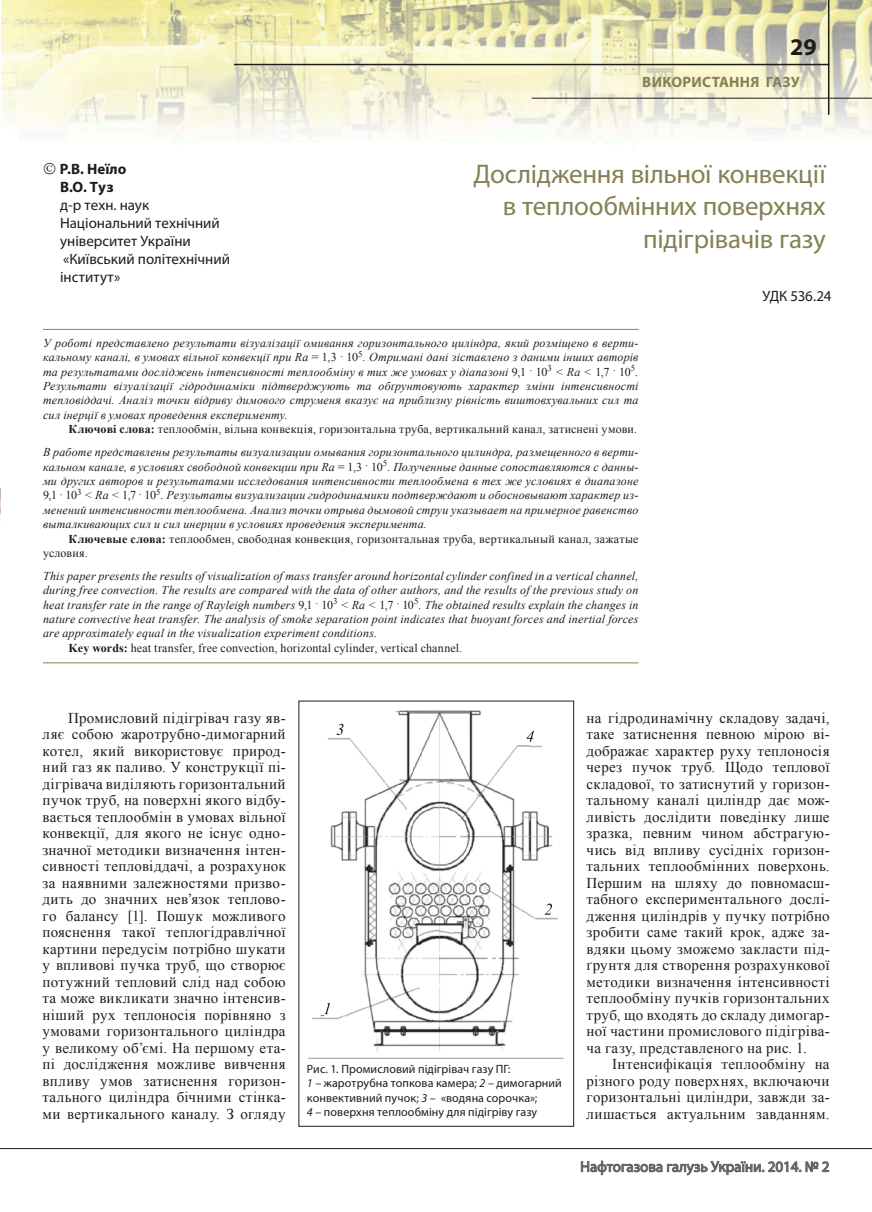
<style>
.page{position:relative;width:872px;height:1212px;background:#fff}
.page>*{position:absolute;margin:0;border:0;box-sizing:border-box;transform-origin:0 0}
.HeadLine{font:27px/32.4px "Myriad Pro";letter-spacing:-.01em;color:#868154;text-align:right}
.t1{font:700 24px "Myriad Pro";color:#1c1d1b}
.MainText{font:15px/16.5px "Times New Roman";letter-spacing:.025em;color:#1c1d1b;text-align:justify}
.UDK{font:15px/18px "Myriad Pro";color:#1c1d1b}
.kolontitul{font:15px "Myriad Pro";color:#636362}
.Rubrika{font:700 15px "Myriad Pro";letter-spacing:.02em;color:#868154}
.UDK-2{font:700 15px "Myriad Pro";letter-spacing:.005em;color:#1c1d1b}
.Lid_rus{font:italic 12px/14.4px "Times New Roman";letter-spacing:.02em;color:#1c1d1b;text-align:justify}
.Lid_ukr{font:italic 12px/14.4px "Times New Roman";letter-spacing:.015em;color:#1c1d1b;text-align:justify}
.Lid_eng{font:italic 12px/14.4px "Times New Roman";letter-spacing:.015em;color:#1c1d1b;text-align:justify}
.Lid_ukr-2{font:12px/14.4px "Times New Roman";letter-spacing:.02em;color:#1c1d1b}
.Risunok_podpis{font:12px/14.4px "Myriad Pro";letter-spacing:.01em;color:#1c1d1b}
.Lid_eng-2{font:12px "Times New Roman";letter-spacing:.015em;color:#1c1d1b}
.s1{font-style:normal}
.s2{font-weight:700}
.s3{font-style:italic}
</style>
<div class="page">
<img style="left:1px;top:0;width:871px;height:137px">
<hr style="left:234px;top:64px;width:595px;height:1px;background:#1c1d1b">
<hr style="left:828px;top:0;width:1px;height:115px;background:#1c1d1b">
<hr style="left:531px;top:98px;width:341px;height:1px;background:#1c1d1b">
<hr style="left:0;top:1148px;width:872px;height:1px;background:#1c1d1b">
<svg style="left:580px;top:1160px;width:249px;height:16px"></svg>
<hr style="left:43px;top:329px;width:595px;height:1px;background:#868154">
<hr style="left:43px;top:662px;width:595px;height:1px;background:#868154">
<img style="left:312px;top:709px;width:246px;height:343px">
<div style="left:299px;top:701px;width:275px;height:425px;border:1px solid #1c1d1b"></div>
<hr style="left:308px;top:1058px;width:255px;height:1px;background:#9c9c9c">
<div style="left:510px;top:722px;width:22px;height:20px;background:#fff"></div>
<div style="left:330px;top:715px;width:22px;height:21px;background:#fff"></div>
<div style="left:316px;top:994px;width:22px;height:20px;background:#fff"></div>
<div style="left:538px;top:896px;width:22px;height:20px;background:#fff"></div>
<svg style="left:336px;top:724px;width:7px;height:11px"></svg>
<svg style="left:526px;top:730px;width:8px;height:12px"></svg>
<svg style="left:324px;top:1003px;width:6px;height:11px"></svg>
<svg style="left:544px;top:903px;width:8px;height:12px"></svg>
<img style="left:0;top:489px;width:1px;height:26px">
<p class="t1" style="left:790px;top:31px;width:28px">29</p>
<p class="UDK-2" style="left:60px;top:159px;width:68px">Р.В. Неїло</p>
<p class="UDK-2" style="left:60px;top:177px;width:55px">В.О. Туз</p>
<p class="UDK" style="left:60px;top:196px;width:91px">д-р техн. наук</p>
<p class="UDK" style="left:60px;top:214px;width:171px">Національний технічний університет України «Київський політехнічний інститут»</p>
<p class="Rubrika" style="left:642px;top:72px;width:159px">ВИКОРИСТАННЯ ГАЗУ</p>
<p class="HeadLine" style="left:473px;top:157px;width:354px">Дослідження вільної конвекції в теплообмінних поверхнях підігрівачів газу</p>
<p class="UDK" style="left:762px;top:286px;width:70px">УДК 536.24</p>
<p class="Lid_ukr" style="left:43px;top:335px;width:597px">У роботі представлено результати візуалізації омивання горизонтального циліндра, який розміщено в верти&shy;кальному каналі, в умовах вільної конвекції при Ra <span class="s1">= 1,3 </span><sup>.</sup> <span class="s1">10</span><sup>5</sup>. Отримані дані зіставлено з даними інших авторів та результатами досліджень інтенсивності теплообміну в тих же умовах у діапазоні <span class="s1">9,1 </span><sup>.</sup> <span class="s1">10</span><sup>3</sup> &lt; Ra &lt; <span class="s1">1,7 </span><sup>.</sup> <span class="s1">10</span><sup>5</sup>.<br>Результати візуалізації гідродинаміки підтверджують та обґрунтовують характер зміни інтенсивності тепловіддачі. Аналіз точки відриву димового струменя вказує на приблизну рівність виштовхувальних сил та сил інерції в умовах проведення експерименту.</p>
<p class="Lid_ukr-2" style="left:69px;top:422px;width:570px"><span class="s2">Ключові слова:</span> теплообмін, вільна конвекція, горизонтальна труба, вертикальний канал, затиснені умови.</p>
<p class="Lid_rus" style="left:43px;top:445px;width:597px">В работе представлены результаты визуализации омывания горизонтального цилиндра, размещенного в верти&shy;кальном канале, в условиях свободной конвекции при Ra <span class="s1">= 1,3 </span><sup>.</sup> <span class="s1">10</span><sup>5</sup>. Полученные данные сопоставляются с данны&shy;ми других авторов и результатами исследования интенсивности теплообмена в тех же условиях в диапазоне <span class="s1">9,1 </span><sup>.</sup> <span class="s1">10</span><sup>3</sup> &lt; Ra &lt; <span class="s1">1,7 </span><sup>.</sup> <span class="s1">10</span><sup>5</sup>. Результаты визуализации гидродинамики подтверждают и обосновывают характер из&shy;менений интенсивности теплообмена. Анализ точки отрыва дымовой струи указывает на примерное равенство выталкивающих сил и сил инерции в условиях проведения эксперимента.</p>
<p class="Lid_ukr-2" style="left:43px;top:531px;width:597px;text-indent:26px"><span class="s2">Ключевые слова:</span> теплообмен, свободная конвекция, горизонтальная труба, вертикальный канал, зажатые условия.</p>
<p class="Lid_eng" style="left:43px;top:568px;width:597px">This paper presents the results of visualization of mass transfer around horizontal cylіnder confined in a vertical channel, during free convection. The results are compared with the data of other authors, and the results of the previous study on heat transfer rate in the range of Rayleigh numbers <span class="s1">9,1 </span><sup>.</sup> <span class="s1">10</span><sup>3</sup> &lt; Ra &lt; <span class="s1">1,7 </span><sup>.</sup> <span class="s1">10</span><sup>5</sup>. The obtained results explain the changes in nature convective heat transfer. The analysis of smoke separation point indicates that buoyant forces and inertial forces are approximately equal in the visualization experiment conditions.</p>
<p class="Lid_eng-2" style="left:69px;top:640px;width:395px"><span class="s2">Key words:</span> heat transfer, free convection, horizontal cylinder, vertical channel.</p>
<p class="MainText" style="left:43px;top:709px;width:245px;text-indent:26px">Промисловий підігрівач газу яв&shy;ляє собою жаротрубно-димогарний котел, який використовує природ&shy;ний газ як паливо. У конструкції пі&shy;дігрівача виділяють горизонтальний пучок труб, на поверхні якого відбу&shy;вається теплообмін в умовах вільної конвекції, для якого не існує одно&shy;значної методики визначення інтен&shy;сивності тепловіддачі, а розрахунок за наявними залежностями призво&shy;дить до значних нев’язок теплово&shy;го балансу [1]. Пошук можливого пояснення такої теплогідравлічної картини передусім потрібно шукати у впливові пучка труб, що створює потужний тепловий слід над собою та може викликати значно інтенсив&shy;ніший рух теплоносія порівняно з умовами горизонтального циліндра у великому об’ємі. На першому ета&shy;пі дослідження можливе вивчення впливу умов затиснення горизон&shy;тального циліндра бічними стінка&shy;ми вертикального каналу. З огляду</p>
<p class="MainText" style="left:586px;top:709px;width:244px">на гідродинамічну складову задачі, таке затиснення певною мірою ві&shy;дображає характер руху теплоносія через пучок труб. Щодо теплової складової, то затиснутий у горизон&shy;тальному каналі циліндр дає мож&shy;ливість дослідити поведінку лише зразка, певним чином абстрагую&shy;чись від впливу сусідніх горизон&shy;тальних теплообмінних поверхонь.<br>Першим на шляху до повномасш&shy;табного експериментального дослі&shy;дження циліндрів у пучку потрібно зробити саме такий крок, адже за&shy;вдяки цьому зможемо закласти під&shy;ґрунтя для створення розрахункової методики визначення інтенсивності теплообміну пучків горизонтальних труб, що входять до складу димогар&shy;ної частини промислового підігріва&shy;ча газу, представленого на рис. 1.</p>
<p class="MainText" style="left:586px;top:1056px;width:244px;text-indent:26px">Інтенсифікація теплообміну на різного роду поверхнях, включаючи горизонтальні циліндри, завжди за&shy;лишається актуальним завданням.</p>
<p class="Risunok_podpis" style="left:307px;top:1061px;width:256px">Рис. 1. Промисловий підігрівач газу ПГ:<br><span class="s3">1</span> – жаротрубна топкова камера; <span class="s3">2</span> – димогарний конвективний пучок; <span class="s3">3</span> – «водяна сорочка»;<br><span class="s3">4</span> – поверхня теплообміну для підігріву газу</p>
<p class="kolontitul" style="left:580px;top:1157px;width:251px">Нафтогазова галузь України. 2014. № 2</p>
</div>
